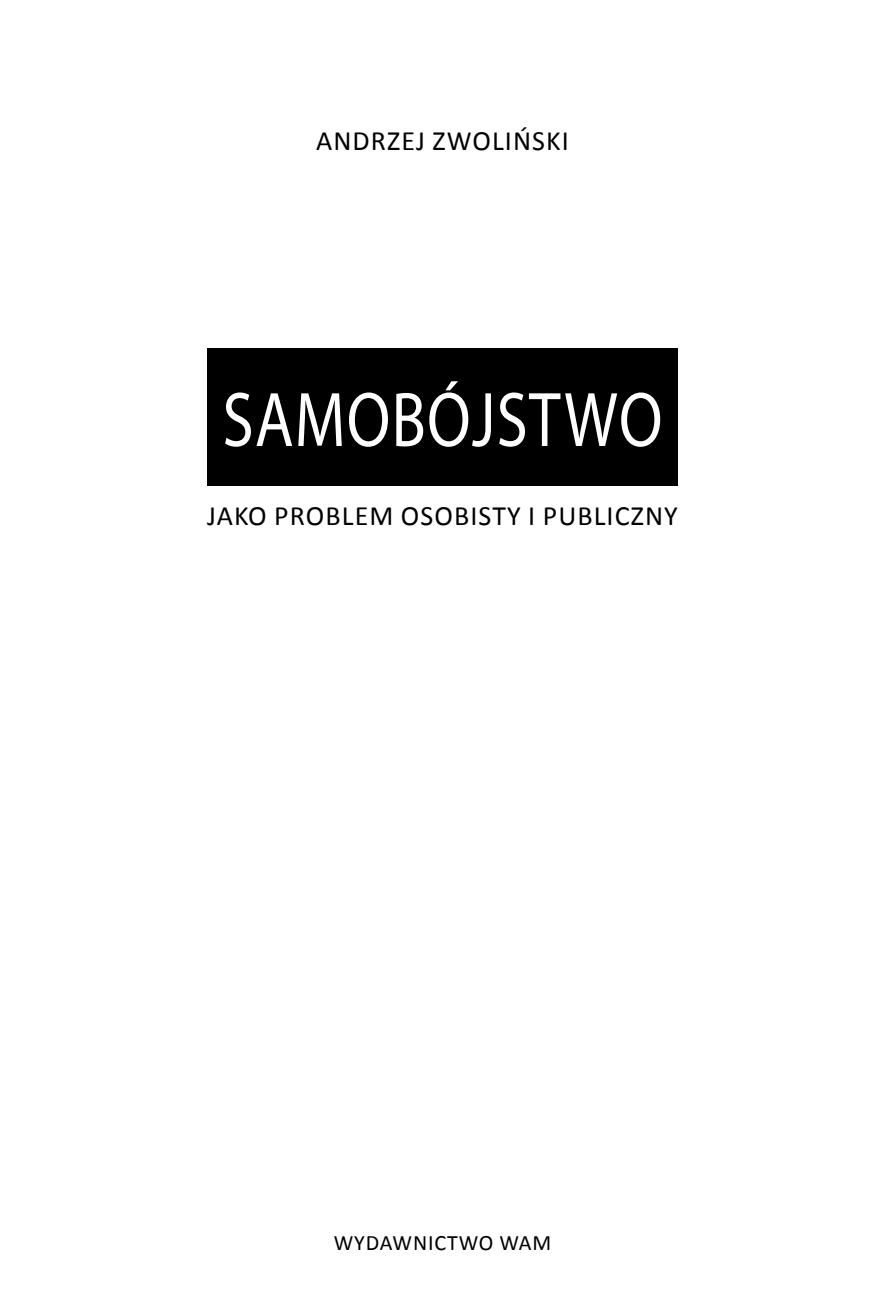
<style>
.page{position:relative;width:885px;height:1316px;background:#fff}
.page>*{position:absolute;margin:0;border:0;box-sizing:border-box;transform-origin:0 0}
.t1{font:78px "Myriad Pro";letter-spacing:.02em;color:#fff;scale:.81 1}
.t2{font:28px "Calibri";letter-spacing:.04em;color:#000}
.t3{font:22px "Calibri";letter-spacing:.04em;color:#000}
</style>
<div class="page">
<div style="left:207px;top:348px;width:470px;height:137px;background:#000"></div>
<p class="t2" style="left:316px;top:123px;width:254px">ANDRZEJ ZWOLIŃSKI</p>
<p class="t1" style="left:222px;top:371px;width:544px">SAMOBÓJSTWO</p>
<p class="t2" style="left:207px;top:497px;width:472px">JAKO PROBLEM OSOBISTY I PUBLICZNY</p>
<p class="t3" style="left:333px;top:1228px;width:219px">WYDAWNICTWO WAM</p>
</div>
